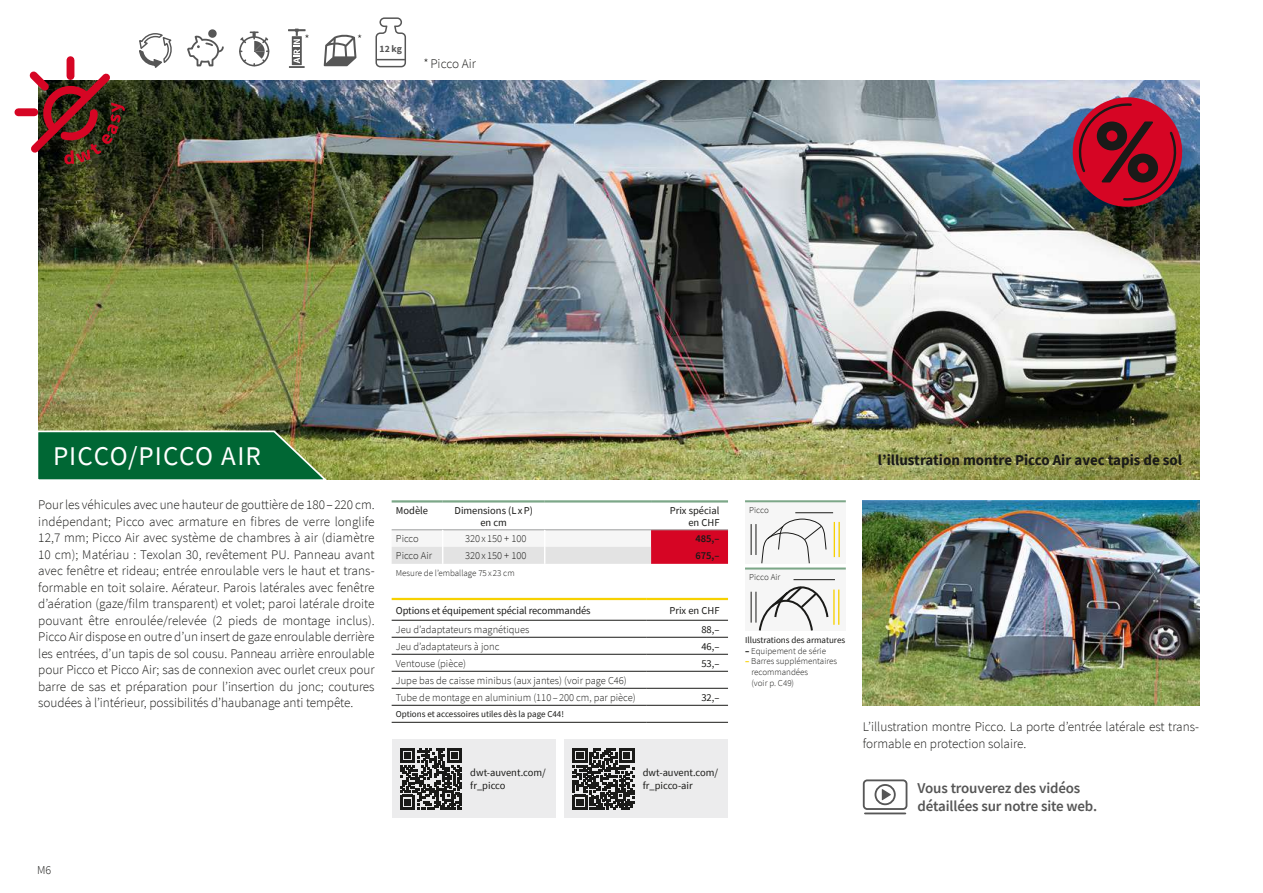
<style>
.page{position:relative;width:1263px;height:893px;background:#fff}
.page>*{position:absolute;margin:0;border:0;box-sizing:border-box;transform-origin:0 0}
.t1{font:27px "Source Sans Pro";letter-spacing:.03em;color:#fff}
.t2{font:600 15px/18px "Source Sans Pro";letter-spacing:-.01em;color:#565656}
.t3{font:700 15px "Source Sans Pro";color:#1a1a18}
.t4{font:300 13.2px/16.5px "Source Sans Pro";letter-spacing:-.005em;color:#1a1a18}
.t5{font:300 12px "Source Sans Pro";color:#1a1a18}
.t6{font:300 10.5px/17px "Source Sans Pro";color:#1a1a18}
.t7{font:10.5px/12.6px "Source Sans Pro";color:#1a1a18}
.t8{font:600 10.5px "Source Sans Pro";color:#1a1a18}
.t9{font:700 9.75px "Source Sans Pro";color:#565656}
.t10{font:300 9px/10.8px "Source Sans Pro";color:#1a1a18}
.t11{font:9px "Source Sans Pro";color:#1a1a18}
.s1{font-weight:700}
.s2{font-weight:700;color:#f7d100}
</style>
<div class="page">
<img style="left:38px;top:80px;width:1161px;height:399px">
<svg style="left:38px;top:430px;width:292px;height:50px;background:#1a713f"></svg>
<svg style="left:139px;top:33px;width:33px;height:35px"></svg>
<svg style="left:239px;top:32px;width:30px;height:34px"></svg>
<svg style="left:288px;top:29px;width:18px;height:39px"></svg>
<svg style="left:324px;top:35px;width:32px;height:31px"></svg>
<div style="left:863px;top:779px;width:44px;height:31px;border:2px solid #565656;border-radius:3px"></div>
<div style="left:874px;top:784px;width:22px;height:21px;border:2px solid #565656;border-radius:50%"></div>
<svg style="left:882px;top:789px;width:9px;height:11px"></svg>
<hr style="left:865px;top:812px;width:40px;height:2px;background:#565656">
<div style="left:392px;top:739px;width:164px;height:79px;background:#ececed"></div>
<div style="left:564px;top:739px;width:164px;height:79px;background:#ececed"></div>
<div style="left:67px;top:60px;width:7px;height:16px;background:#d60524"></div>
<div style="left:18px;top:108px;width:16px;height:8px;background:#d60524"></div>
<svg style="left:23px;top:64px;width:102px;height:100px"></svg>
<div style="left:208px;top:29px;width:9px;height:9px;background:#565656;border-radius:50%"></div>
<svg style="left:187px;top:36px;width:37px;height:30px"></svg>
<img style="left:863px;top:500px;width:336px;height:205px">
<svg style="left:375px;top:17px;width:31px;height:51px"></svg>
<div style="left:745px;top:568px;width:101px;height:63px;background:#f6f6f6"></div>
<hr style="left:745px;top:568px;width:101px;height:2px;background:#7ca788">
<div style="left:745px;top:500px;width:101px;height:63px;background:#f6f6f6"></div>
<hr style="left:745px;top:500px;width:101px;height:2px;background:#7ca788">
<svg style="left:761px;top:518px;width:66px;height:46px"></svg>
<hr style="left:795px;top:512px;width:38px;height:1px;background:#1a1a18">
<hr style="left:756px;top:524px;width:1px;height:31px;background:#1a1a18">
<hr style="left:751px;top:524px;width:1px;height:31px;background:#1a1a18">
<hr style="left:838px;top:522px;width:2px;height:35px;background:#f7d100">
<hr style="left:834px;top:522px;width:1px;height:35px;background:#f7d100">
<svg style="left:758px;top:586px;width:71px;height:45px"></svg>
<hr style="left:793px;top:579px;width:42px;height:1px;background:#1a1a18">
<hr style="left:756px;top:592px;width:1px;height:31px;background:#1a1a18">
<hr style="left:751px;top:592px;width:1px;height:31px;background:#1a1a18">
<hr style="left:838px;top:590px;width:1px;height:35px;background:#f7d100">
<hr style="left:833px;top:590px;width:2px;height:35px;background:#f7d100">
<svg style="left:1073px;top:97px;width:109px;height:110px;background:#951e35"></svg>
<svg style="left:573px;top:748px;width:61px;height:62px"></svg>
<svg style="left:400px;top:748px;width:62px;height:62px"></svg>
<svg style="left:392px;top:530px;width:336px;height:34px"></svg>
<hr style="left:392px;top:500px;width:51px;height:3px;background:#7ca788">
<hr style="left:443px;top:500px;width:102px;height:3px;background:#7ca788">
<hr style="left:545px;top:500px;width:106px;height:3px;background:#7ca788">
<hr style="left:651px;top:500px;width:77px;height:3px;background:#7ca788">
<hr style="left:392px;top:620px;width:255px;height:1px;background:#1a1a18">
<hr style="left:647px;top:620px;width:81px;height:1px;background:#1a1a18">
<hr style="left:392px;top:637px;width:255px;height:1px;background:#1a1a18">
<hr style="left:647px;top:637px;width:81px;height:1px;background:#1a1a18">
<hr style="left:392px;top:654px;width:255px;height:1px;background:#1a1a18">
<hr style="left:647px;top:654px;width:81px;height:1px;background:#1a1a18">
<hr style="left:392px;top:671px;width:255px;height:1px;background:#1a1a18">
<hr style="left:647px;top:671px;width:81px;height:1px;background:#1a1a18">
<hr style="left:392px;top:688px;width:255px;height:1px;background:#1a1a18">
<hr style="left:647px;top:688px;width:81px;height:1px;background:#1a1a18">
<hr style="left:392px;top:705px;width:255px;height:1px;background:#1a1a18">
<hr style="left:647px;top:705px;width:81px;height:1px;background:#1a1a18">
<hr style="left:392px;top:722px;width:255px;height:1px;background:#1a1a18">
<hr style="left:647px;top:722px;width:81px;height:1px;background:#1a1a18">
<hr style="left:392px;top:598px;width:255px;height:2px;background:#f7d100">
<hr style="left:647px;top:598px;width:81px;height:2px;background:#f7d100">
<p class="t4" style="left:304px;top:32px;width:7px">*</p>
<p class="t4" style="left:357px;top:32px;width:7px">*</p>
<p class="t9" style="left:379px;top:42px;width:24px">12 kg</p>
<p class="t4" style="left:423px;top:55px;width:54px">*Picco Air</p>
<h1 class="t1" style="left:53px;top:439px;width:209px">PICCO/PICCO AIR</h1>
<p class="t4" style="left:38px;top:496px;width:338px;text-align:justify">Pour les véhicules avec une hauteur de gouttière de 180–220 cm. indépendant; Picco avec armature en fibres de verre longlife 12,7 mm; Picco Air avec système de chambres à air (diamètre 10 cm); Matériau : Texolan 30, revêtement PU. Panneau avant avec fenêtre et rideau; entrée enroulable vers le haut et trans&shy;formable en toit solaire. Aérateur. Parois latérales avec fenêtre d’aération (gaze/film transparent) et volet; paroi latérale droite pouvant être enroulée/relevée (2 pieds de montage inclus).<br>Picco Air dispose en outre d’un insert de gaze enroulable derrière les entrées, d’un tapis de sol cousu. Panneau arrière enroulable pour Picco et Picco Air; sas de connexion avec ourlet creux pour barre de sas et préparation pour l’insertion du jonc; coutures soudées à l’intérieur, possibilités d’haubanage anti tempête.</p>
<p class="t7" style="left:396px;top:504px;width:34px">Modèle</p>
<p class="t7" style="left:454px;top:504px;width:80px;line-height:12px;text-align:center">Dimensions (L xP) en cm</p>
<p class="t7" style="left:670px;top:504px;width:51px;line-height:12px;text-align:right">Prix spécial en CHF</p>
<p class="t6" style="left:396px;top:530px;width:24px">Picco</p>
<p class="t6" style="left:465px;top:530px;width:63px">320 x 150 + 100</p>
<p class="t8" style="left:695px;top:532px;width:26px">485,–</p>
<p class="t6" style="left:396px;top:547px;width:38px">Picco Air</p>
<p class="t6" style="left:465px;top:547px;width:63px">320 x 150 + 100</p>
<p class="t8" style="left:695px;top:549px;width:26px">675,–</p>
<p class="t10" style="left:396px;top:567px;width:120px">Mesure de l’emballage 75 x 23 cm</p>
<p class="t7" style="left:396px;top:604px;width:196px">Options et équipement spécial recommandés</p>
<p class="t7" style="left:669px;top:604px;width:52px">Prix en CHF</p>
<p class="t6" style="left:396px;top:621px;width:135px">Jeu d’adaptateurs magnétiques</p>
<p class="t7" style="left:701px;top:623px;width:20px">88,–</p>
<p class="t6" style="left:396px;top:638px;width:105px">Jeu d’adaptateurs à jonc</p>
<p class="t7" style="left:701px;top:640px;width:20px">46,–</p>
<p class="t6" style="left:396px;top:655px;width:72px">Ventouse (pièce)</p>
<p class="t7" style="left:701px;top:657px;width:20px">53,–</p>
<p class="t6" style="left:396px;top:672px;width:241px">Jupe bas de caisse minibus (aux jantes) (voir page C46)<br>Tube de montage en aluminium (110 – 200 cm, par pièce)</p>
<p class="t7" style="left:701px;top:691px;width:20px">32,–</p>
<p class="t11" style="left:396px;top:708px;width:170px">Options et accessoires utiles dès la page C44!</p>
<p class="t5" style="left:37px;top:862px;width:16px">M6</p>
<p class="t7" style="left:470px;top:766px;width:77px">dwt-auvent.com/ fr_picco</p>
<p class="t7" style="left:643px;top:766px;width:77px">dwt-auvent.com/ fr_picco-air</p>
<p class="t10" style="left:749px;top:504px;width:21px">Picco</p>
<p class="t3" style="left:878px;top:450px;width:306px">l’illustration montre Picco Air avec tapis de sol</p>
<p class="t10" style="left:749px;top:571px;width:33px">Picco Air</p>
<p class="t11" style="left:745px;top:634px;width:102px">Illustrations des armatures</p>
<p class="t10" style="left:745px;top:645px;width:82px"><span class="s1">–</span> Equipement de série</p>
<p class="t10" style="left:751px;top:656px;width:87px;text-indent:-6px"><span class="s2">–</span> Barres supplémentaires recommandées<br>(voir p. C49)</p>
<p class="t4" style="left:863px;top:719px;width:338px">L’illustration montre Picco. La porte d’entrée latérale est trans&shy;formable en protection solaire.</p>
<p class="t2" style="left:917px;top:779px;width:181px">Vous trouverez des vidéos détaillées sur notre site web.</p>
</div>
